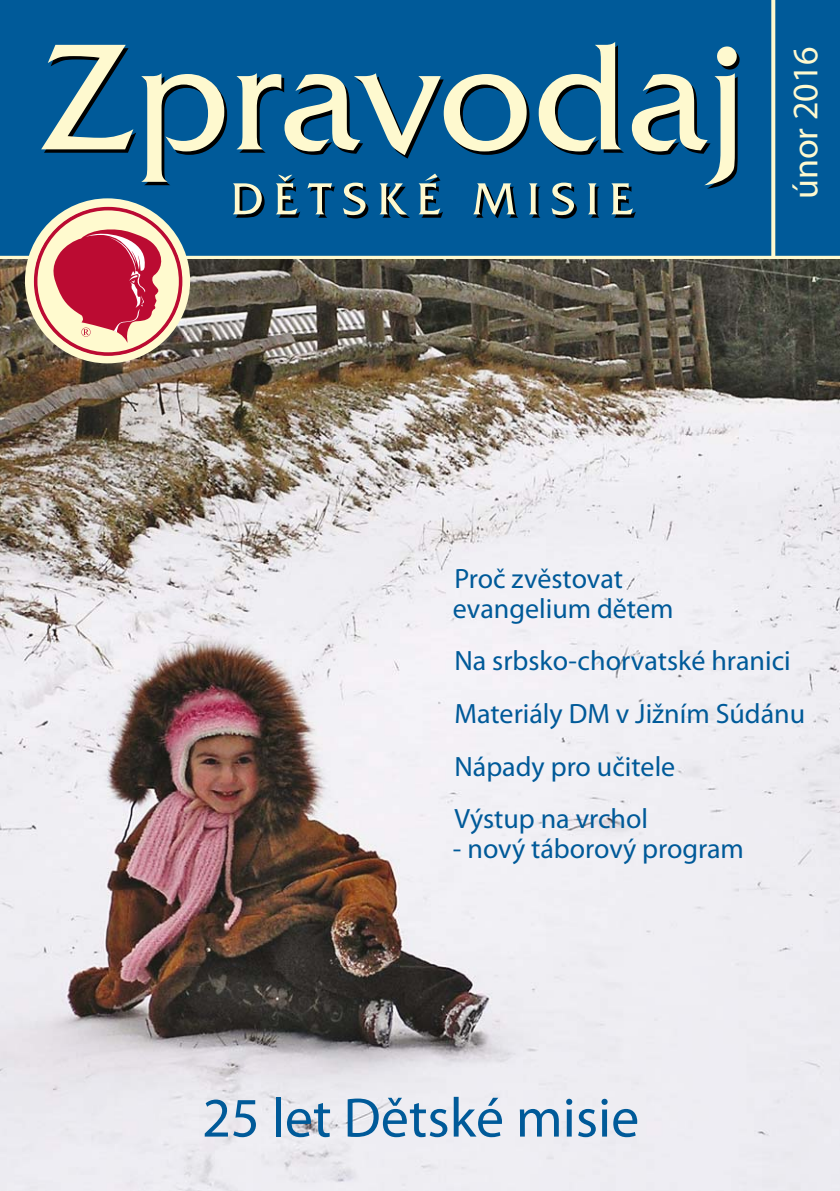
<style>
.page{position:relative;width:840px;height:1191px;background:#fff}
.page>*{position:absolute;margin:0;border:0;box-sizing:border-box;transform-origin:0 0}
.t1{font:56px "Myriad Pro";color:#005a99}
.t2{font:36px "Myriad Pro";color:#fef9cf}
.t3{font:28px/52.6px "Myriad Pro";color:#005a99}
</style>
<div class="page">
<img style="left:0;top:259px;width:839px;height:932px">
<div style="left:0;top:0;width:839px;height:256px;background:#005a99"></div>
<svg style="left:770px;top:0;width:4px;height:257px"></svg>
<svg style="left:41px;top:42px;width:695px;height:143px;background:#3e7c9d"></svg>
<svg style="left:232px;top:174px;width:403px;height:44px;background:#2d6c91"></svg>
<div style="left:25px;top:198px;width:165px;height:165px;background:#fffacf;border-radius:50%"></div>
<svg style="left:33px;top:206px;width:150px;height:150px"></svg>
<p class="t2" style="left:791px;top:199px;width:154px;rotate:-90deg">únor 2016</p>
<p class="t3" style="left:452px;top:566px;width:222px;line-height:30px">Proč zvěstovat evangelium dětem</p>
<p class="t3" style="left:454px;top:637px;width:352px">Na srbsko-chorvatské hranici<br>Materiály DM v Jižním Súdánu<br>Nápady pro učitele<br>Výstup na vrchol</p>
<p class="t3" style="left:452px;top:825px;width:292px">- nový táborový program</p>
<h1 class="t1" style="left:202px;top:1096px;width:438px">25 let Dětské misie</h1>
</div>
